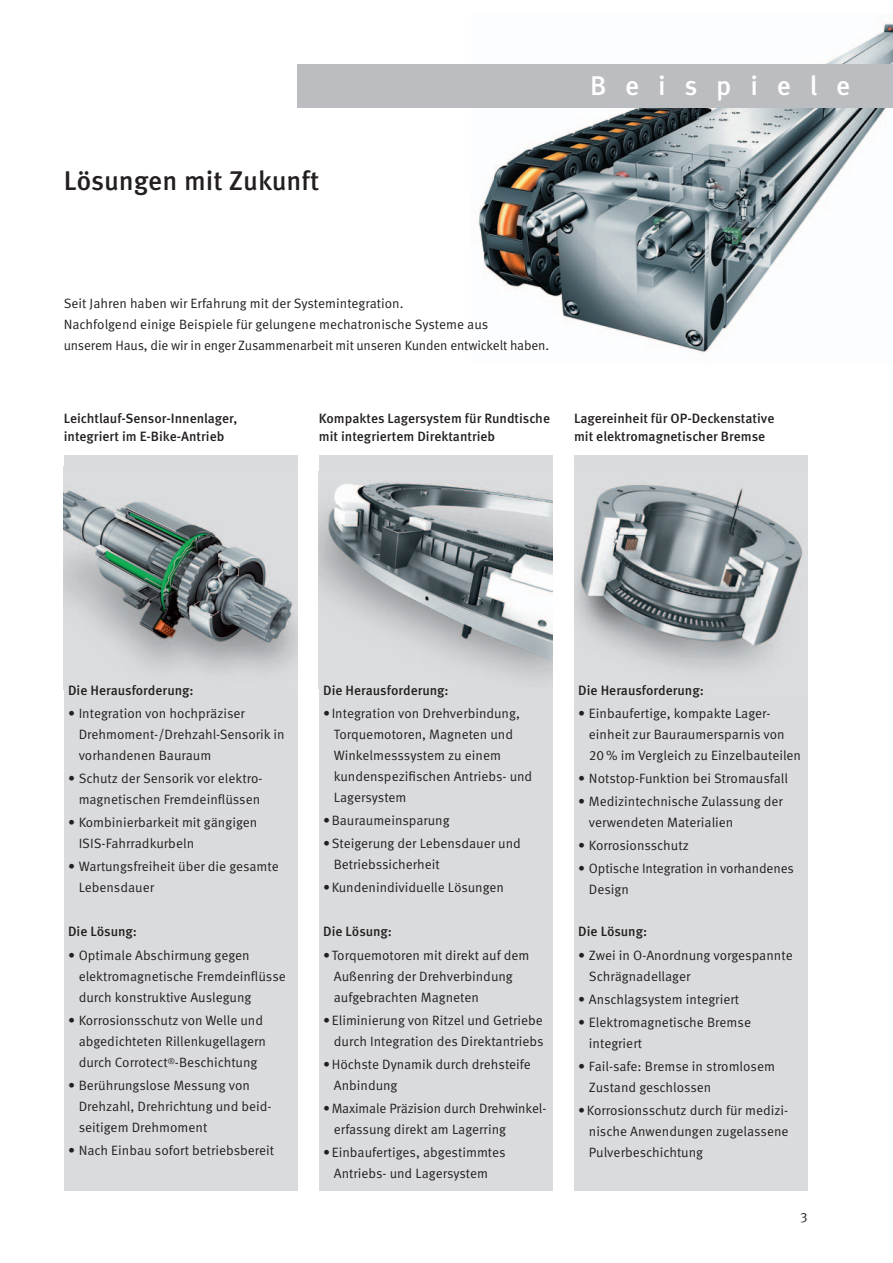
<style>
.page{position:relative;width:893px;height:1263px;background:#fff}
.page>*{position:absolute;margin:0;border:0;box-sizing:border-box;transform-origin:0 0}
.t1{font:500 27px "Schaeffler Meta";color:#231f20}
.t2{font:500 27px "Schaeffler Meta";letter-spacing:.695em;color:#fff}
.t3{font:13.5px/21px "Schaeffler Meta";color:#231f20}
.t4{font:500 13.5px/18px "Schaeffler Meta";color:#231f20}
</style>
<div class="page">
<img style="left:471px;top:22px;width:422px;height:331px">
<div style="left:64px;top:455px;width:234px;height:736px;background:#d9dbdd"></div>
<div style="left:319px;top:455px;width:234px;height:736px;background:#d9dbdd"></div>
<div style="left:574px;top:455px;width:234px;height:736px;background:#d9dbdd"></div>
<div style="left:298px;top:64px;width:595px;height:43px;background:#bcbdc0"></div>
<img style="left:319px;top:482px;width:234px;height:195px">
<img style="left:64px;top:490px;width:234px;height:180px">
<img style="left:575px;top:484px;width:228px;height:184px">
<h1 class="t1" style="left:64px;top:164px;width:257px">Lösungen mit Zukunft</h1>
<p class="t3" style="left:64px;top:293px;width:487px">Seit Jahren haben wir Erfahrung mit der Systemintegration.<br>Nachfolgend einige Beispiele für gelungene mechatronische Systeme aus<br>unserem Haus, die wir in enger Zusammenarbeit mit unseren Kunden entwickelt haben.</p>
<h1 class="t2" style="left:590px;top:69px;width:262px">Beispiele</h1>
<p class="t4" style="left:64px;top:409px;width:175px">Leichtlauf-Sensor-Innenlager, integriert im E-Bike-Antrieb</p>
<p class="t4" style="left:319px;top:409px;width:233px">Kompaktes Lagersystem für Rundtische mit integriertem Direktantrieb</p>
<p class="t4" style="left:574px;top:409px;width:202px">Lagereinheit für OP-Deckenstative mit elektromagnetischer Bremse</p>
<p class="t4" style="left:68px;top:681px;width:127px">Die Herausforderung:</p>
<p class="t3" style="left:79px;top:703px;width:207px;text-indent:-11px">• Integration von hochpräziser<br>Drehmoment-/Drehzahl-Sensorik in vorhandenen Bauraum</p>
<p class="t3" style="left:68px;top:768px;width:196px;text-align:right">• Schutz der Sensorik vor elektro&shy;magnetischen Fremdeinflüssen</p>
<p class="t3" style="left:79px;top:812px;width:180px;text-indent:-11px">• Kombinierbarkeit mit gängigen<br>ISIS-Fahrradkurbeln</p>
<p class="t3" style="left:79px;top:856px;width:202px;text-indent:-11px">• Wartungsfreiheit über die gesamte<br>Lebensdauer</p>
<p class="t4" style="left:68px;top:923px;width:70px">Die Lösung:</p>
<p class="t3" style="left:79px;top:944px;width:209px;text-indent:-11px">• Optimale Abschirmung gegen elektromagnetische Fremdeinflüsse durch konstruktive Auslegung</p>
<p class="t3" style="left:79px;top:1010px;width:189px;text-indent:-11px">• Korrosionsschutz von Welle und abgedichteten Rillenkugellagern durch Corrotect<sup>®</sup>-Beschichtung</p>
<p class="t3" style="left:79px;top:1075px;width:195px;text-indent:-11px">• Berührungslose Messung von<br>Drehzahl, Drehrichtung und beid&shy;seitigem Drehmoment</p>
<p class="t3" style="left:68px;top:1140px;width:208px">• Nach Einbau sofort betriebsbereit</p>
<p class="t4" style="left:323px;top:681px;width:127px">Die Herausforderung:</p>
<p class="t3" style="left:334px;top:703px;width:200px;text-indent:-11px">• Integration von Drehverbindung,<br>Torquemotoren, Magneten und<br>Winkelmesssystem zu einem kundenspezifischen Antriebs- und<br>Lagersystem</p>
<p class="t3" style="left:323px;top:810px;width:128px">• Bauraumeinsparung</p>
<p class="t3" style="left:334px;top:833px;width:189px;text-indent:-11px">• Steigerung der Lebensdauer und<br>Betriebssicherheit</p>
<p class="t3" style="left:323px;top:877px;width:182px">• Kundenindividuelle Lösungen</p>
<p class="t4" style="left:323px;top:923px;width:70px">Die Lösung:</p>
<p class="t3" style="left:334px;top:944px;width:197px;text-indent:-11px">• Torquemotoren mit direkt auf dem<br>Außenring der Drehverbindung aufgebrachten Magneten</p>
<p class="t3" style="left:323px;top:1010px;width:222px;text-align:right">• Eliminierung von Ritzel und Getriebe durch Integration des Direktantriebs</p>
<p class="t3" style="left:334px;top:1054px;width:199px;text-indent:-11px">• Höchste Dynamik durch drehsteife<br>Anbindung</p>
<p class="t3" style="left:334px;top:1098px;width:214px;text-indent:-11px">• Maximale Präzision durch Drehwinkel&shy;erfassung direkt am Lagerring</p>
<p class="t3" style="left:323px;top:1142px;width:184px;text-align:center">• Einbaufertiges, abgestimmtes<br>Antriebs- und Lagersystem</p>
<p class="t4" style="left:578px;top:681px;width:127px">Die Herausforderung:</p>
<p class="t3" style="left:589px;top:703px;width:214px;text-indent:-11px">• Einbaufertige, kompakte Lager&shy;einheit zur Bauraumersparnis von<br>20% im Vergleich zu Einzelbauteilen</p>
<p class="t3" style="left:578px;top:768px;width:211px">• Notstop-Funktion bei Stromausfall</p>
<p class="t3" style="left:589px;top:791px;width:196px;text-indent:-11px">• Medizintechnische Zulassung der verwendeten Materialien</p>
<p class="t3" style="left:578px;top:835px;width:112px">• Korrosionsschutz</p>
<p class="t3" style="left:589px;top:858px;width:207px;text-indent:-11px">• Optische Integration in vorhandenes<br>Design</p>
<p class="t4" style="left:578px;top:923px;width:70px">Die Lösung:</p>
<p class="t3" style="left:589px;top:944px;width:205px;text-indent:-11px">• Zwei in O-Anordnung vorgespannte<br>Schrägnadellager</p>
<p class="t3" style="left:578px;top:989px;width:162px">• Anschlagsystem integriert</p>
<p class="t3" style="left:589px;top:1012px;width:164px;text-indent:-11px">• Elektromagnetische Bremse integriert</p>
<p class="t3" style="left:589px;top:1056px;width:188px;text-indent:-11px">• Fail-safe: Bremse in stromlosem<br>Zustand geschlossen</p>
<p class="t3" style="left:589px;top:1100px;width:201px;text-align:justify;text-indent:-11px">• Korrosionsschutz durch für medizi&shy;nische Anwendungen zugelassene Pulverbeschichtung</p>
<p class="t3" style="left:800px;top:1207px;width:9px">3</p>
</div>
